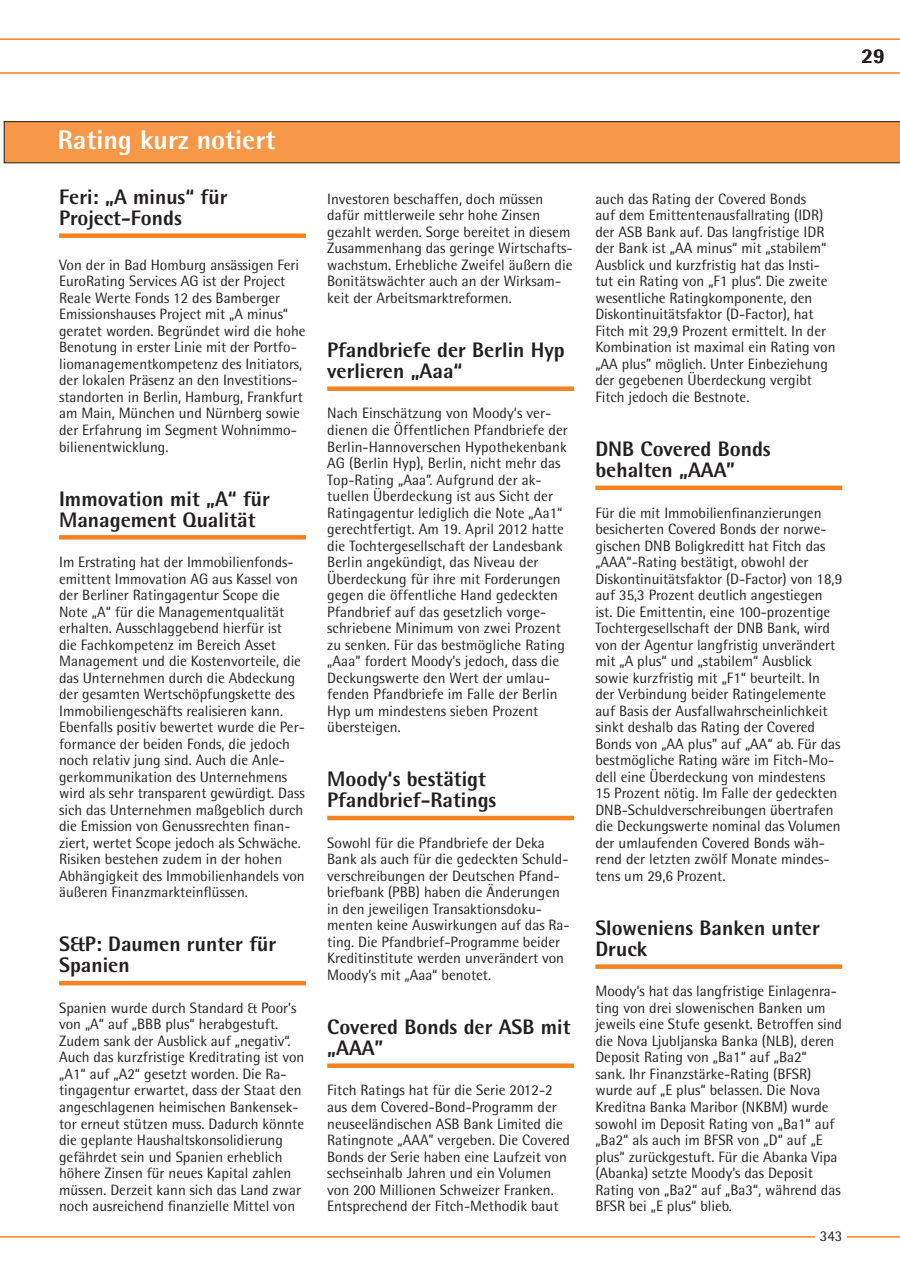
<style>
.page{position:relative;width:900px;height:1272px;background:#fff}
.page>*{position:absolute;margin:0;border:0;box-sizing:border-box;transform-origin:0 0}
.t1{font:800 27px "Rotis Semi Sans";color:#fff}
.t2{font:800 21px/21px "Rotis Semi Sans";color:#231f20}
.t3{font:15px/16.5px "Rotis Semi Sans";color:#231f20}
</style>
<div class="page">
<svg style="left:0;top:38px;width:899px;height:36px"></svg>
<hr style="left:0;top:1235px;width:899px;height:2px;background:#f58220">
<div style="left:815px;top:1217px;width:31px;height:30px;background:#fff"></div>
<svg style="left:4px;top:121px;width:895px;height:42px;background:#ee9346"></svg>
<div style="left:59px;top:233px;width:247px;height:5px;background:#f58220"></div>
<svg style="left:59px;top:535px;width:247px;height:4px"></svg>
<div style="left:59px;top:980px;width:247px;height:5px;background:#f58220"></div>
<div style="left:327px;top:386px;width:247px;height:5px;background:#f58220"></div>
<div style="left:327px;top:815px;width:247px;height:5px;background:#f58220"></div>
<svg style="left:327px;top:1063px;width:247px;height:4px"></svg>
<div style="left:595px;top:485px;width:246px;height:5px;background:#f58220"></div>
<svg style="left:595px;top:964px;width:246px;height:4px"></svg>
<h2 class="t2" style="left:861px;top:45px;width:25px">29</h2>
<h1 class="t1" style="left:57px;top:123px;width:219px">Rating kurz notiert</h1>
<h2 class="t2" style="left:59px;top:186px;width:170px">Feri: „A minus“ für<br>Project-Fonds</h2>
<p class="t3" style="left:59px;top:256px;width:248px">Von der in Bad Homburg ansässigen Feri EuroRating Services AG ist der Project Reale Werte Fonds 12 des Bamberger Emissionshauses Project mit „A minus“ geratet worden. Begründet wird die hohe Benotung in erster Linie mit der Portfo&shy;liomanagementkompetenz des Initiators, der lokalen Präsenz an den Investitions&shy;standorten in Berlin, Hamburg, Frankfurt am Main, München und Nürnberg sowie der Erfahrung im Segment Wohnimmo&shy;bilienentwicklung.</p>
<h2 class="t2" style="left:59px;top:487px;width:212px">Immovation mit „A“ für<br>Management Qualität</h2>
<p class="t3" style="left:59px;top:553px;width:247px">Im Erstrating hat der Immobilienfonds&shy;emittent Immovation AG aus Kassel von der Berliner Ratingagentur Scope die Note „A“ für die Managementqualität erhalten. Ausschlaggebend hierfür ist<br>die Fachkompetenz im Bereich Asset Management und die Kostenvorteile, die das Unternehmen durch die Abdeckung der gesamten Wertschöpfungskette des Immobiliengeschäfts realisieren kann.<br>Ebenfalls positiv bewertet wurde die Per&shy;formance der beiden Fonds, die jedoch noch relativ jung sind. Auch die Anle&shy;gerkommunikation des Unternehmens wird als sehr transparent gewürdigt. Dass sich das Unternehmen maßgeblich durch die Emission von Genussrechten finan&shy;ziert, wertet Scope jedoch als Schwäche.<br>Risiken bestehen zudem in der hohen Abhängigkeit des Immobilienhandels von äußeren Finanzmarkteinflüssen.</p>
<h2 class="t2" style="left:59px;top:933px;width:218px">S&amp;P: Daumen runter für<br>Spanien</h2>
<p class="t3" style="left:59px;top:999px;width:247px">Spanien wurde durch Standard &amp; Poor’s von „A“ auf „BBB plus“ herabgestuft.<br>Zudem sank der Ausblick auf „negativ“.<br>Auch das kurzfristige Kreditrating ist von „A1“ auf „A2“ gesetzt worden. Die Ra&shy;tingagentur erwartet, dass der Staat den angeschlagenen heimischen Bankensek&shy;tor erneut stützen muss. Dadurch könnte die geplante Haushaltskonsolidierung gefährdet sein und Spanien erheblich höhere Zinsen für neues Kapital zahlen müssen. Derzeit kann sich das Land zwar noch ausreichend finanzielle Mittel von</p>
<p class="t3" style="left:327px;top:190px;width:247px">Investoren beschaffen, doch müssen dafür mittlerweile sehr hohe Zinsen gezahlt werden. Sorge bereitet in diesem Zusammenhang das geringe Wirtschafts&shy;wachstum. Erhebliche Zweifel äußern die Bonitätswächter auch an der Wirksam&shy;keit der Arbeitsmarktreformen.</p>
<h2 class="t2" style="left:327px;top:339px;width:239px">Pfandbriefe der Berlin Hyp verlieren „Aaa“</h2>
<p class="t3" style="left:327px;top:405px;width:242px">Nach Einschätzung von Moody‘s ver&shy;dienen die Öffentlichen Pfandbriefe der Berlin-Hannoverschen Hypothekenbank AG (Berlin Hyp), Berlin, nicht mehr das Top-Rating „Aaa”. Aufgrund der ak&shy;tuellen Überdeckung ist aus Sicht der Ratingagentur lediglich die Note „Aa1“ gerechtfertigt. Am 19. April 2012 hatte die Tochtergesellschaft der Landesbank Berlin angekündigt, das Niveau der Überdeckung für ihre mit Forderungen gegen die öffentliche Hand gedeckten Pfandbrief auf das gesetzlich vorge&shy;schriebene Minimum von zwei Prozent zu senken. Für das bestmögliche Rating „Aaa” fordert Moody’s jedoch, dass die Deckungswerte den Wert der umlau&shy;fenden Pfandbriefe im Falle der Berlin Hyp um mindestens sieben Prozent übersteigen.</p>
<h2 class="t2" style="left:327px;top:768px;width:170px">Moody‘s bestätigt<br>Pfandbrief-Ratings</h2>
<p class="t3" style="left:327px;top:834px;width:244px">Sowohl für die Pfandbriefe der Deka Bank als auch für die gedeckten Schuld&shy;verschreibungen der Deutschen Pfand&shy;briefbank (PBB) haben die Änderungen in den jeweiligen Transaktionsdoku&shy;menten keine Auswirkungen auf das Ra&shy;ting. Die Pfandbrief-Programme beider Kreditinstitute werden unverändert von Moody’s mit „Aaa“ benotet.</p>
<h2 class="t2" style="left:327px;top:1015px;width:245px">Covered Bonds der ASB mit „AAA”</h2>
<p class="t3" style="left:327px;top:1081px;width:244px">Fitch Ratings hat für die Serie 2012-2 aus dem Covered-Bond-Programm der neuseeländischen ASB Bank Limited die Ratingnote „AAA” vergeben. Die Covered Bonds der Serie haben eine Laufzeit von sechseinhalb Jahren und ein Volumen von 200 Millionen Schweizer Franken.<br>Entsprechend der Fitch-Methodik baut</p>
<p class="t3" style="left:595px;top:190px;width:241px">auch das Rating der Covered Bonds<br>auf dem Emittentenausfallrating (IDR) der ASB Bank auf. Das langfristige IDR der Bank ist „AA minus“ mit „stabilem“ Ausblick und kurzfristig hat das Insti&shy;tut ein Rating von „F1 plus“. Die zweite wesentliche Ratingkomponente, den Diskontinuitätsfaktor (D-Factor), hat Fitch mit 29,9 Prozent ermittelt. In der Kombination ist maximal ein Rating von „AA plus” möglich. Unter Einbeziehung der gegebenen Überdeckung vergibt Fitch jedoch die Bestnote.</p>
<h2 class="t2" style="left:595px;top:438px;width:177px">DNB Covered Bonds behalten „AAA”</h2>
<p class="t3" style="left:595px;top:504px;width:248px">Für die mit Immobilienfinanzierungen besicherten Covered Bonds der norwe&shy;gischen DNB Boligkreditt hat Fitch das „AAA“-Rating bestätigt, obwohl der Diskontinuitätsfaktor (D-Factor) von 18,9 auf 35,3 Prozent deutlich angestiegen ist. Die Emittentin, eine 100-prozentige Tochtergesellschaft der DNB Bank, wird von der Agentur langfristig unverändert mit „A plus“ und „stabilem“ Ausblick sowie kurzfristig mit „F1“ beurteilt. In der Verbindung beider Ratingelemente auf Basis der Ausfallwahrscheinlichkeit sinkt deshalb das Rating der Covered Bonds von „AA plus” auf „AA“ ab. Für das bestmögliche Rating wäre im Fitch-Mo&shy;dell eine Überdeckung von mindestens 15 Prozent nötig. Im Falle der gedeckten DNB-Schuldverschreibungen übertrafen die Deckungswerte nominal das Volumen der umlaufenden Covered Bonds wäh&shy;rend der letzten zwölf Monate mindes&shy;tens um 29,6 Prozent.</p>
<h2 class="t2" style="left:595px;top:916px;width:226px">Sloweniens Banken unter<br>Druck</h2>
<p class="t3" style="left:595px;top:982px;width:248px">Moody‘s hat das langfristige Einlagenra&shy;ting von drei slowenischen Banken um jeweils eine Stufe gesenkt. Betroffen sind die Nova Ljubljanska Banka (NLB), deren Deposit Rating von „Ba1“ auf „Ba2“<br>sank. Ihr Finanzstärke-Rating (BFSR) wurde auf „E plus“ belassen. Die Nova Kreditna Banka Maribor (NKBM) wurde sowohl im Deposit Rating von „Ba1“ auf „Ba2“ als auch im BFSR von „D“ auf „E plus“ zurückgestuft. Für die Abanka Vipa (Abanka) setzte Moody’s das Deposit Rating von „Ba2“ auf „Ba3“, während das BFSR bei „E plus“ blieb.</p>
<p class="t3" style="left:819px;top:1226px;width:24px">343</p>
</div>
